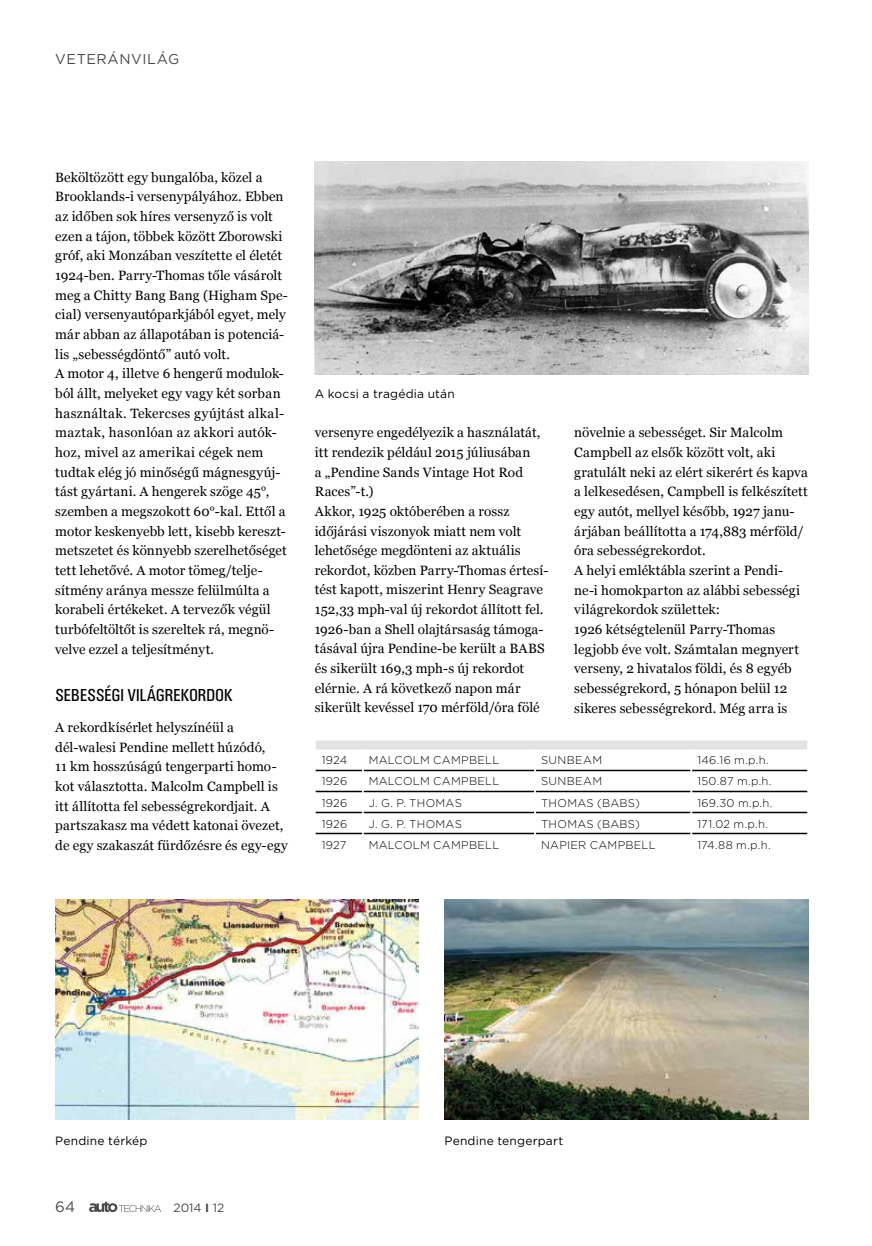
<style>
.page{position:relative;width:872px;height:1246px;background:#fff}
.page>*{position:absolute;margin:0;border:0;box-sizing:border-box;transform-origin:0 0}
.t1{font:18px "U001 Con";letter-spacing:.01em;color:#000}
.t2{font:15px "Gotham";color:#4a4a49}
.t3{font:14.25px "Gotham";letter-spacing:.035em;color:#4a4a49}
.t4{font:13.5px/19.6px "Georgia";letter-spacing:.01em;color:#000}
.t5{font:12px "Gotham";letter-spacing:.015em;color:#000}
.t6{font:12px "Gotham";color:#4a4a49}
.t7{font:300 11.25px "Gotham";letter-spacing:.025em;color:#000}
.s1{font-weight:700}
</style>
<div class="page">
<svg style="left:89px;top:1202px;width:72px;height:10px"></svg>
<img style="left:55px;top:899px;width:364px;height:220px">
<img style="left:444px;top:899px;width:364px;height:220px">
<svg style="left:316px;top:740px;width:491px;height:95px"></svg>
<hr style="left:534px;top:833px;width:2px;height:21px;background:#fff">
<hr style="left:690px;top:833px;width:2px;height:21px;background:#fff">
<img style="left:315px;top:162px;width:493px;height:212px">
<p class="t3" style="left:55px;top:50px;width:125px">VETERÁNVILÁG</p>
<p class="t4" style="left:55px;top:167px;width:234px">Beköltözött egy bungalóba, közel a Brooklands-i versenypályához. Ebben az időben sok híres versenyző is volt ezen a tájon, többek között Zborowski gróf, aki Monzában veszítette el életét 1924-ben. Parry-Thomas tőle vásárolt meg a Chitty Bang Bang (Higham Spe&shy;cial) versenyautóparkjából egyet, mely már abban az állapotában is potenciá&shy;lis „sebességdöntő” autó volt.<br>A motor 4, illetve 6 hengerű modulok&shy;ból állt, melyeket egy vagy két sorban használtak. Tekercses gyújtást alkal&shy;maztak, hasonlóan az akkori autók&shy;hoz, mivel az amerikai cégek nem tudtak elég jó minőségű mágnesgyúj&shy;tást gyártani. A hengerek szöge 45°, szemben a megszokott 60°-kal. Ettől a motor keskenyebb lett, kisebb kereszt&shy;metszetet és könnyebb szerelhetőséget tett lehetővé. A motor tömeg/telje&shy;sítmény aránya messze felülmúlta a korabeli értékeket. A tervezők végül turbófeltöltőt is szereltek rá, megnö&shy;velve ezzel a teljesítményt.</p>
<h1 class="t1" style="left:55px;top:685px;width:178px">SEBESSÉGI VILÁGREKORDOK</h1>
<p class="t4" style="left:55px;top:717px;width:234px">A rekordkísérlet helyszínéül a dél-walesi Pendine mellett húzódó,<br>11 km hosszúságú tengerparti homo&shy;kot választotta. Malcolm Campbell is itt állította fel sebességrekordjait. A partszakasz ma védett katonai övezet, de egy szakaszát fürdőzésre és egy-egy</p>
<p class="t5" style="left:315px;top:386px;width:142px">A kocsi a tragédia után</p>
<p class="t4" style="left:315px;top:422px;width:235px">versenyre engedélyezik a használatát, itt rendezik például 2015 júliusában<br>a „Pendine Sands Vintage Hot Rod Races”-t.)<br>Akkor, 1925 októberében a rossz időjárási viszonyok miatt nem volt lehetősége megdönteni az aktuális rekordot, közben Parry-Thomas értesí&shy;tést kapott, miszerint Henry Seagrave 152,33 mph-val új rekordot állított fel.<br>1926-ban a Shell olajtársaság támoga&shy;tásával újra Pendine-be került a BABS és sikerült 169,3 mph-s új rekordot elérnie. A rá következő napon már sikerült kevéssel 170 mérföld/óra fölé</p>
<p class="t4" style="left:574px;top:422px;width:235px">növelnie a sebességet. Sir Malcolm Campbell az elsők között volt, aki gratulált neki az elért sikerért és kapva a lelkesedésen, Campbell is felkészített egy autót, mellyel később, 1927 janu&shy;árjában beállította a 174,883 mérföld/ óra sebességrekordot.<br>A helyi emléktábla szerint a Pendi&shy;ne-i homokparton az alábbi sebességi világrekordok születtek:<br>1926 kétségtelenül Parry-Thomas legjobb éve volt. Számtalan megnyert verseny, 2 hivatalos földi, és 8 egyéb sebességrekord, 5 hónapon belül 12 sikeres sebességrekord. Még arra is</p>
<p class="t7" style="left:322px;top:753px;width:27px">1924</p>
<p class="t7" style="left:369px;top:753px;width:132px">MALCOLM CAMPBELL</p>
<p class="t7" style="left:541px;top:753px;width:63px">SUNBEAM</p>
<p class="t7" style="left:697px;top:753px;width:73px">146.16 m.p.h.</p>
<p class="t7" style="left:322px;top:774px;width:27px">1926</p>
<p class="t7" style="left:369px;top:774px;width:132px">MALCOLM CAMPBELL</p>
<p class="t7" style="left:541px;top:774px;width:63px">SUNBEAM</p>
<p class="t7" style="left:697px;top:774px;width:76px">150.87 m.p.h.</p>
<p class="t7" style="left:322px;top:795px;width:27px">1926</p>
<p class="t7" style="left:369px;top:795px;width:95px">J. G. P. THOMAS</p>
<p class="t7" style="left:541px;top:795px;width:100px">THOMAS (BABS)</p>
<p class="t7" style="left:697px;top:795px;width:77px">169.30 m.p.h.</p>
<p class="t7" style="left:322px;top:816px;width:27px">1926</p>
<p class="t7" style="left:369px;top:816px;width:95px">J. G. P. THOMAS</p>
<p class="t7" style="left:541px;top:816px;width:100px">THOMAS (BABS)</p>
<p class="t7" style="left:697px;top:816px;width:72px">171.02 m.p.h.</p>
<p class="t7" style="left:322px;top:837px;width:26px">1927</p>
<p class="t7" style="left:369px;top:837px;width:132px">MALCOLM CAMPBELL</p>
<p class="t7" style="left:541px;top:837px;width:116px">NAPIER CAMPBELL</p>
<p class="t7" style="left:697px;top:837px;width:75px">174.88 m.p.h.</p>
<p class="t5" style="left:55px;top:1133px;width:94px">Pendine térkép</p>
<p class="t5" style="left:444px;top:1133px;width:120px">Pendine tengerpart</p>
<p class="t2" style="left:55px;top:1197px;width:21px">64</p>
<p class="t6" style="left:173px;top:1200px;width:52px">2014 <span class="s1">I</span> 12</p>
</div>
